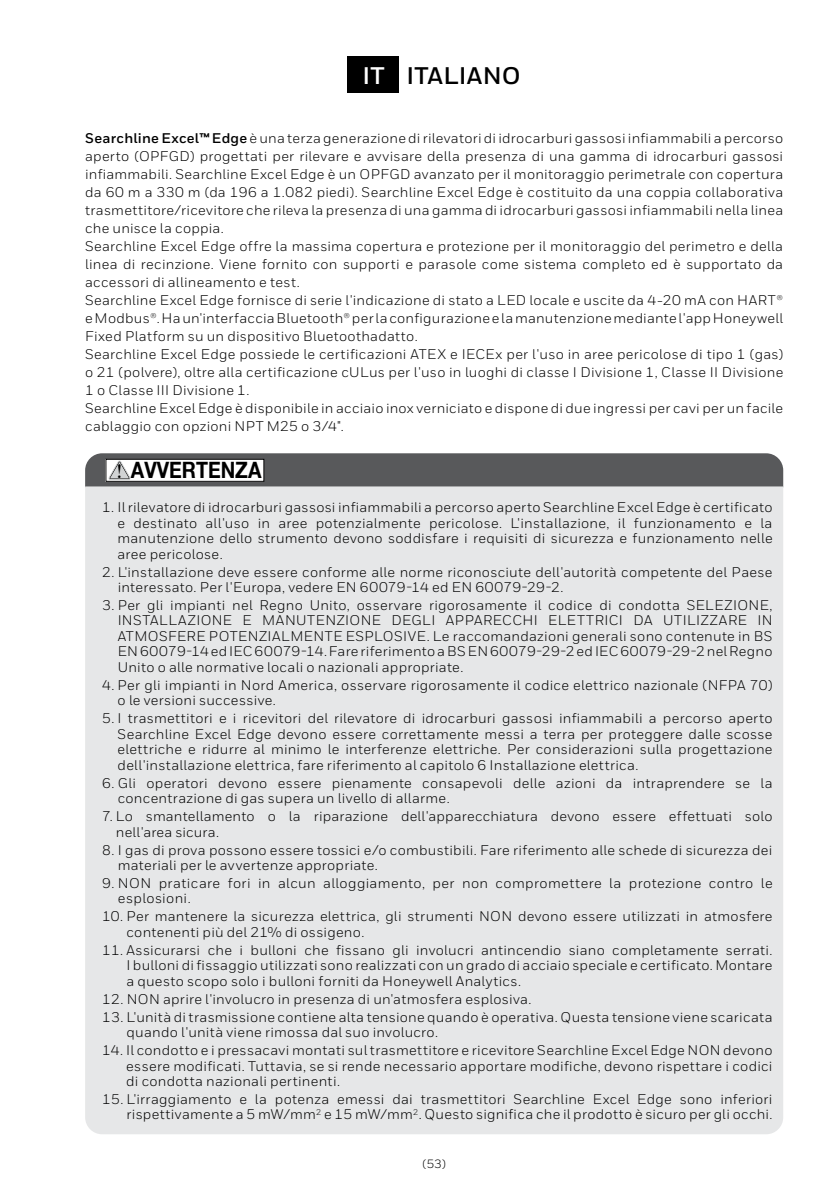
<style>
.page{position:relative;width:840px;height:1191px;background:#fff}
.page>*{position:absolute;margin:0;border:0;box-sizing:border-box;transform-origin:0 0}
.t1{font:700 24px "Honeywell Sans";letter-spacing:.01em;color:#000}
.t2{font:700 22.6px "Helvetica Neue LT";color:#000;scale:.87 1}
.t3{font:14px/15.4px "Honeywell Sans";letter-spacing:.02em;color:#000}
.t4{font:12px "Honeywell Sans";color:#000}
.s1{color:#fff}
.s2{font-weight:700}
.s3{font-weight:800}
.s4{font-family:"Bask Old Face";font-weight:400;font-size:20.6px}
</style>
<div class="page">
<div style="left:347px;top:57px;width:52px;height:36px;background:#000"></div>
<svg style="left:85px;top:453px;width:697px;height:33px;background:#707172"></svg>
<div style="left:85px;top:486px;width:697px;height:648px;background:#e6e7e8"></div>
<h1 class="t1" style="left:362px;top:61px;width:160px"><span class="s1">IT</span> ITALIANO</h1>
<p class="t3" style="left:85px;top:129px;width:699px;line-height:18px"><span class="s2">Searchline Excel</span><span class="s3">™</span> <span class="s2">Edge</span> è una terza generazione di rilevatori di idrocarburi gassosi infiammabili a percorso aperto (OPFGD) progettati per rilevare e avvisare della presenza di una gamma di idrocarburi gassosi infiammabili. Searchline Excel Edge è un OPFGD avanzato per il monitoraggio perimetrale con copertura da 60 m a 330 m (da 196 a 1.082 piedi). Searchline Excel Edge è costituito da una coppia collaborativa trasmettitore/ricevitore che rileva la presenza di una gamma di idrocarburi gassosi infiammabili nella linea che unisce la coppia.<br>Searchline Excel Edge offre la massima copertura e protezione per il monitoraggio del perimetro e della linea di recinzione. Viene fornito con supporti e parasole come sistema completo ed è supportato da accessori di allineamento e test.<br>Searchline Excel Edge fornisce di serie l'indicazione di stato a LED locale e uscite da 4-20 mA con HART® eModbus®. Ha un'interfaccia Bluetooth® per la configurazione e la manutenzione mediante l'app Honeywell Fixed Platform su un dispositivo Bluetoothadatto.<br>Searchline Excel Edge possiede le certificazioni ATEX e IECEx per l'uso in aree pericolose di tipo 1 (gas) o 21 (polvere), oltre alla certificazione cULus per l'uso in luoghi di classe I Divisione 1, Classe II Divisione 1 o Classe III Divisione 1.<br>Searchline Excel Edge è disponibile in acciaio inox verniciato e dispone di due ingressi per cavi per un facile cablaggio con opzioni NPT M25 o 3/4".</p>
<h2 class="t2" style="left:117px;top:456px;width:168px"><span class="s4">!</span> AVVERTENZA</h2>
<p class="t3" style="left:117px;top:499px;width:656px;text-align:justify;text-indent:-15px">1. Il rilevatore di idrocarburi gassosi infiammabili a percorso aperto Searchline Excel Edge è certificato e destinato all'uso in aree potenzialmente pericolose. L'installazione, il funzionamento e la manutenzione dello strumento devono soddisfare i requisiti di sicurezza e funzionamento nelle aree pericolose.</p>
<p class="t3" style="left:118px;top:564px;width:656px;text-indent:-16px">2. L'installazione deve essere conforme alle norme riconosciute dell'autorità competente del Paese interessato. Per l'Europa, vedere EN 60079-14 ed EN 60079-29-2.</p>
<p class="t3" style="left:118px;top:597px;width:656px;text-align:justify;text-indent:-16px">3. Per gli impianti nel Regno Unito, osservare rigorosamente il codice di condotta SELEZIONE, INSTALLAZIONE E MANUTENZIONE DEGLI APPARECCHI ELETTRICI DA UTILIZZARE IN ATMOSFERE POTENZIALMENTE ESPLOSIVE. Le raccomandazioni generali sono contenute in BS EN 60079-14 ed IEC 60079-14. Fare riferimento a BS EN 60079-29-2 ed IEC 60079-29-2 nel Regno Unito o alle normative locali o nazionali appropriate.</p>
<p class="t3" style="left:118px;top:677px;width:656px;text-indent:-15px">4. Per gli impianti in Nord America, osservare rigorosamente il codice elettrico nazionale (NFPA 70) o le versioni successive.</p>
<p class="t3" style="left:118px;top:711px;width:656px;text-align:justify;text-indent:-15px">5. I trasmettitori e i ricevitori del rilevatore di idrocarburi gassosi infiammabili a percorso aperto Searchline Excel Edge devono essere correttamente messi a terra per proteggere dalle scosse elettriche e ridurre al minimo le interferenze elettriche. Per considerazioni sulla progettazione dell'installazione elettrica, fare riferimento al capitolo 6 Installazione elettrica.</p>
<p class="t3" style="left:118px;top:775px;width:656px;text-indent:-16px">6. Gli operatori devono essere pienamente consapevoli delle azioni da intraprendere se la concentrazione di gas supera un livello di allarme.</p>
<p class="t3" style="left:116px;top:808px;width:657px;text-indent:-14px">7. Lo smantellamento o la riparazione dell'apparecchiatura devono essere effettuati solo nell'area sicura.</p>
<p class="t3" style="left:118px;top:842px;width:656px;text-indent:-16px">8. I gas di prova possono essere tossici e/o combustibili. Fare riferimento alle schede di sicurezza dei materiali per le avvertenze appropriate.</p>
<p class="t3" style="left:118px;top:875px;width:655px;text-indent:-16px">9. NON praticare fori in alcun alloggiamento, per non compromettere la protezione contro le esplosioni.</p>
<p class="t3" style="left:126px;top:909px;width:647px;text-indent:-24px">10. Per mantenere la sicurezza elettrica, gli strumenti NON devono essere utilizzati in atmosfere contenenti più del 21% di ossigeno.</p>
<p class="t3" style="left:126px;top:942px;width:647px;text-align:justify;text-indent:-24px">11. Assicurarsi che i bulloni che fissano gli involucri antincendio siano completamente serrati.<br>I bulloni di fissaggio utilizzati sono realizzati con un grado di acciaio speciale e certificato. Montare a questo scopo solo i bulloni forniti da Honeywell Analytics.</p>
<p class="t3" style="left:102px;top:991px;width:430px">12. NON aprire l'involucro in presenza di un'atmosfera esplosiva.</p>
<p class="t3" style="left:126px;top:1009px;width:647px;text-indent:-24px">13. L'unità di trasmissione contiene alta tensione quando è operativa. Questa tensione viene scaricata quando l'unità viene rimossa dal suo involucro.</p>
<p class="t3" style="left:126px;top:1042px;width:647px;text-align:justify;text-indent:-24px">14. Il condotto e i pressacavi montati sul trasmettitore e ricevitore Searchline Excel Edge NON devono essere modificati. Tuttavia, se si rende necessario apportare modifiche, devono rispettare i codici di condotta nazionali pertinenti.</p>
<p class="t3" style="left:102px;top:1091px;width:671px;text-align:right">15. L'irraggiamento e la potenza emessi dai trasmettitori Searchline Excel Edge sono inferiori rispettivamente a 5 mW/mm<sup>2</sup> e 15 mW/mm<sup>2</sup>. Questo significa che il prodotto è sicuro per gli occhi.</p>
<p class="t4" style="left:422px;top:1156px;width:25px">(53)</p>
</div>
